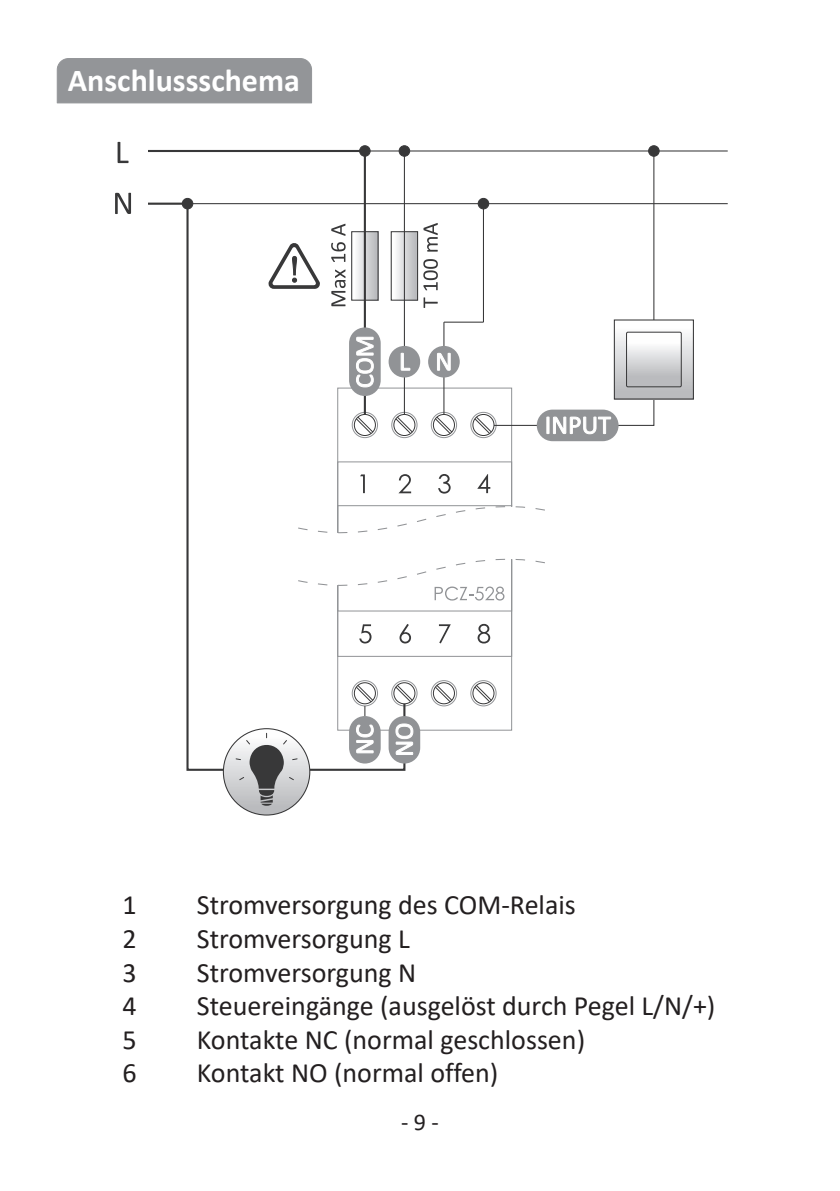
<style>
.page{position:relative;width:840px;height:1191px;background:#fff}
.page>*{position:absolute;margin:0;border:0;box-sizing:border-box;transform-origin:0 0}
.t1{font:700 32px "Calibri";color:#fff}
.t2{font:28px "Calibri";color:#231f20}
.t3{font:24px "Calibri";color:#231f20}
</style>
<div class="page">
<div style="left:391px;top:232px;width:26px;height:68px;background:linear-gradient(to bottom,#c6c7c9,#c6c7c9)"></div>
<div style="left:390px;top:231px;width:28px;height:70px;border:1px solid #383839"></div>
<hr style="left:363px;top:151px;width:3px;height:263px;background:#383839">
<hr style="left:403px;top:151px;width:2px;height:263px;background:#383839">
<hr style="left:148px;top:203px;width:579px;height:1px;background:#383839">
<hr style="left:148px;top:150px;width:579px;height:2px;background:#383839">
<svg style="left:117px;top:142px;width:11px;height:21px"></svg>
<svg style="left:115px;top:193px;width:16px;height:21px"></svg>
<hr style="left:443px;top:322px;width:1px;height:92px;background:#383839">
<hr style="left:482px;top:204px;width:2px;height:118px;background:#383839">
<hr style="left:443px;top:321px;width:40px;height:2px;background:#383839">
<div style="left:478px;top:198px;width:10px;height:11px;background:#383839;border-radius:50%"></div>
<div style="left:477px;top:198px;width:11px;height:11px;border:1px solid #383839;border-radius:50%"></div>
<div style="left:648px;top:146px;width:10px;height:10px;background:#383839;border-radius:50%"></div>
<div style="left:648px;top:145px;width:11px;height:11px;border:1px solid #383839;border-radius:50%"></div>
<div style="left:182px;top:198px;width:11px;height:11px;background:#383839;border-radius:50%"></div>
<div style="left:182px;top:198px;width:11px;height:11px;border:1px solid #383839;border-radius:50%"></div>
<div style="left:359px;top:146px;width:11px;height:10px;background:#383839;border-radius:50%"></div>
<div style="left:359px;top:145px;width:11px;height:11px;border:1px solid #383839;border-radius:50%"></div>
<div style="left:399px;top:146px;width:10px;height:10px;background:#383839;border-radius:50%"></div>
<div style="left:398px;top:145px;width:11px;height:11px;border:1px solid #383839;border-radius:50%"></div>
<svg style="left:492px;top:150px;width:162px;height:276px"></svg>
<div style="left:614px;top:320px;width:79px;height:79px;background:linear-gradient(to bottom,#fff,#b3b5b8)"></div>
<svg style="left:628px;top:334px;width:51px;height:51px"></svg>
<div style="left:626px;top:332px;width:55px;height:55px;border:1px solid #383839"></div>
<div style="left:536px;top:409px;width:82px;height:32px;background:#919396;border-radius:16px"></div>
<svg style="left:185px;top:201px;width:221px;height:571px"></svg>
<svg style="left:223px;top:728px;width:86px;height:87px"></svg>
<svg style="left:297px;top:337px;width:313px;height:200px"></svg>
<svg style="left:331px;top:269px;width:14px;height:37px"></svg>
<svg style="left:331px;top:242px;width:14px;height:20px"></svg>
<svg style="left:331px;top:224px;width:14px;height:12px"></svg>
<svg style="left:423px;top:297px;width:14px;height:11px"></svg>
<svg style="left:423px;top:259px;width:14px;height:31px"></svg>
<svg style="left:423px;top:223px;width:14px;height:29px"></svg>
<hr style="left:148px;top:150px;width:216px;height:2px;background:#383839">
<hr style="left:148px;top:203px;width:39px;height:2px;background:#383839">
<svg style="left:235px;top:553px;width:310px;height:252px"></svg>
<svg style="left:267px;top:242px;width:53px;height:47px"></svg>
<div style="left:57px;top:58px;width:255px;height:45px;background:#939598"></div>
<p class="t1" style="left:68px;top:58px;width:233px">Anschlussschema</p>
<p class="t2" style="left:123px;top:885px;width:16px">1</p>
<p class="t2" style="left:197px;top:885px;width:380px">Stromversorgung des COM-Relais</p>
<p class="t2" style="left:123px;top:919px;width:16px">2</p>
<p class="t2" style="left:197px;top:919px;width:214px">Stromversorgung L</p>
<p class="t2" style="left:123px;top:952px;width:16px">3</p>
<p class="t2" style="left:197px;top:952px;width:221px">Stromversorgung N</p>
<p class="t2" style="left:123px;top:986px;width:16px">4</p>
<p class="t2" style="left:197px;top:986px;width:519px">Steuereingänge (ausgelöst durch Pegel L/N/+)</p>
<p class="t2" style="left:123px;top:1020px;width:16px">5</p>
<p class="t2" style="left:197px;top:1020px;width:389px">Kontakte NC (normal geschlossen)</p>
<p class="t2" style="left:123px;top:1053px;width:16px">6</p>
<p class="t2" style="left:197px;top:1053px;width:303px">Kontakt NO (normal offen)</p>
<p class="t3" style="left:401px;top:1105px;width:39px">- 9 -</p>
</div>
